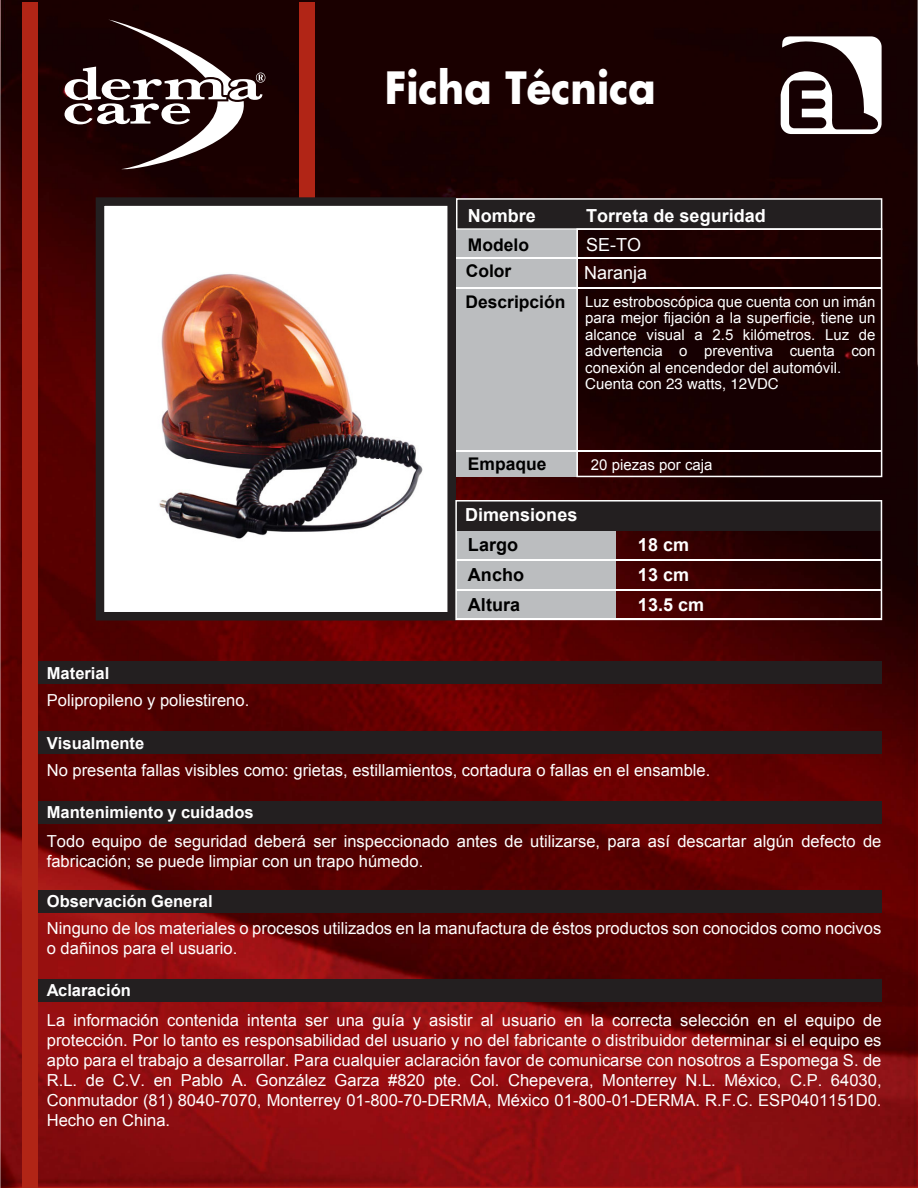
<style>
.page{position:relative;width:918px;height:1188px;background:#fff}
.page>*{position:absolute;margin:0;border:0;box-sizing:border-box;transform-origin:0 0}
.t1{font:43.5px "Futura Koyu";color:#fff;scale:.92 1}
.t2{font:700 18px "Arial";color:#fff}
.t3{font:700 18px "Arial";color:#000}
.t4{font:18px "Arial";color:#fff}
.t5{font:700 17.4px "Arial";color:#000}
.t6{font:16.5px/19.8px "Arial";color:#fff}
.t7{font:700 16.5px "Arial";color:#fff}
.t8{font:15px/16.5px "Arial";color:#fff;text-align:justify}
.t9{font:15px "Helvetica";color:#fff}
</style>
<div class="page">
<img style="left:0;top:0;width:918px;height:1188px">
<div style="left:22px;top:2px;width:16px;height:1186px;background:#b12516"></div>
<div style="left:299px;top:2px;width:16px;height:589px;background:#b12516"></div>
<div style="left:456px;top:217px;width:121px;height:259px;background:#bbbdbf"></div>
<svg style="left:96px;top:197px;width:360px;height:424px"></svg>
<svg style="left:456px;top:198px;width:426px;height:32px;background:#322e2f"></svg>
<hr style="left:456px;top:287px;width:426px;height:1px;background:#fff">
<hr style="left:456px;top:257px;width:426px;height:2px;background:#fff">
<svg style="left:576px;top:228px;width:306px;height:249px;background:#2c1415"></svg>
<hr style="left:456px;top:450px;width:426px;height:2px;background:#fff">
<svg style="left:781px;top:36px;width:101px;height:98px"></svg>
<svg style="left:65px;top:20px;width:200px;height:150px"></svg>
<div style="left:38px;top:731px;width:844px;height:23px;background:#231f20"></div>
<div style="left:38px;top:801px;width:844px;height:23px;background:#231f20"></div>
<div style="left:38px;top:890px;width:844px;height:23px;background:#231f20"></div>
<div style="left:38px;top:979px;width:844px;height:22px;background:#231f20"></div>
<div style="left:38px;top:661px;width:844px;height:23px;background:#231f20"></div>
<img style="left:120px;top:256px;width:312px;height:306px">
<svg style="left:455px;top:500px;width:427px;height:120px;background:#5c4647"></svg>
<hr style="left:456px;top:619px;width:425px;height:1px;background:#fff">
<hr style="left:456px;top:589px;width:425px;height:1px;background:#fff">
<h1 class="t1" style="left:385px;top:58px;width:296px">Ficha Técnica</h1>
<p class="t2" style="left:468px;top:204px;width:70px">Nombre</p>
<p class="t5" style="left:468px;top:233px;width:63px">Modelo</p>
<p class="t2" style="left:586px;top:203px;width:181px">Torreta de seguridad</p>
<p class="t4" style="left:586px;top:233px;width:57px">SE-TO</p>
<p class="t5" style="left:466px;top:259px;width:47px">Color</p>
<p class="t4" style="left:584px;top:261px;width:65px">Naranja</p>
<p class="t5" style="left:466px;top:291px;width:101px">Descripción</p>
<p class="t8" style="left:585px;top:293px;width:292px">Luz estroboscópica que cuenta con un imán para mejor fijación a la superficie, tiene un alcance visual a 2.5 kilómetros. Luz de advertencia o preventiva cuenta con conexión al encendedor del automóvil.</p>
<p class="t9" style="left:585px;top:372px;width:195px">Cuenta con 23 watts, 12VDC</p>
<p class="t5" style="left:468px;top:452px;width:80px">Empaque</p>
<p class="t8" style="left:591px;top:456px;width:123px">20 piezas por caja</p>
<p class="t7" style="left:47px;top:662px;width:64px">Material</p>
<p class="t6" style="left:47px;top:690px;width:204px">Polipropileno y poliestireno.</p>
<p class="t2" style="left:465px;top:503px;width:114px">Dimensiones</p>
<p class="t3" style="left:468px;top:533px;width:52px">Largo</p>
<p class="t2" style="left:638px;top:533px;width:53px">18 cm</p>
<p class="t3" style="left:468px;top:562px;width:58px">Ancho</p>
<p class="t2" style="left:638px;top:562px;width:53px">13 cm</p>
<p class="t3" style="left:468px;top:593px;width:54px">Altura</p>
<p class="t2" style="left:638px;top:593px;width:68px">13.5 cm</p>
<p class="t7" style="left:47px;top:732px;width:99px">Visualmente</p>
<p class="t6" style="left:47px;top:760px;width:665px">No presenta fallas visibles como: grietas, estillamientos, cortadura o fallas en el ensamble.</p>
<p class="t7" style="left:47px;top:801px;width:208px">Mantenimiento y cuidados</p>
<p class="t6" style="left:47px;top:831px;width:836px">Todo equipo de seguridad deberá ser inspeccionado antes de utilizarse, para así descartar algún defecto de fabricación; se puede limpiar con un trapo húmedo.</p>
<p class="t7" style="left:47px;top:890px;width:167px">Observación General</p>
<p class="t6" style="left:47px;top:919px;width:836px">Ninguno de los materiales o procesos utilizados en la manufactura de éstos productos son conocidos como nocivos o dañinos para el usuario.</p>
<p class="t7" style="left:47px;top:980px;width:86px">Aclaración</p>
<p class="t6" style="left:47px;top:1011px;width:836px;text-align:justify">La información contenida intenta ser una guía y asistir al usuario en la correcta selección en el equipo de protección. Por lo tanto es responsabilidad del usuario y no del fabricante o distribuidor determinar si el equipo es apto para el trabajo a desarrollar. Para cualquier aclaración favor de comunicarse con nosotros a Espomega S. de R.L. de C.V. en Pablo A. González Garza #820 pte. Col. Chepevera, Monterrey N.L. México, C.P. 64030, Conmutador (81) 8040-7070, Monterrey 01-800-70-DERMA, México 01-800-01-DERMA. R.F.C. ESP0401151D0.<br>Hecho en China.</p>
</div>
